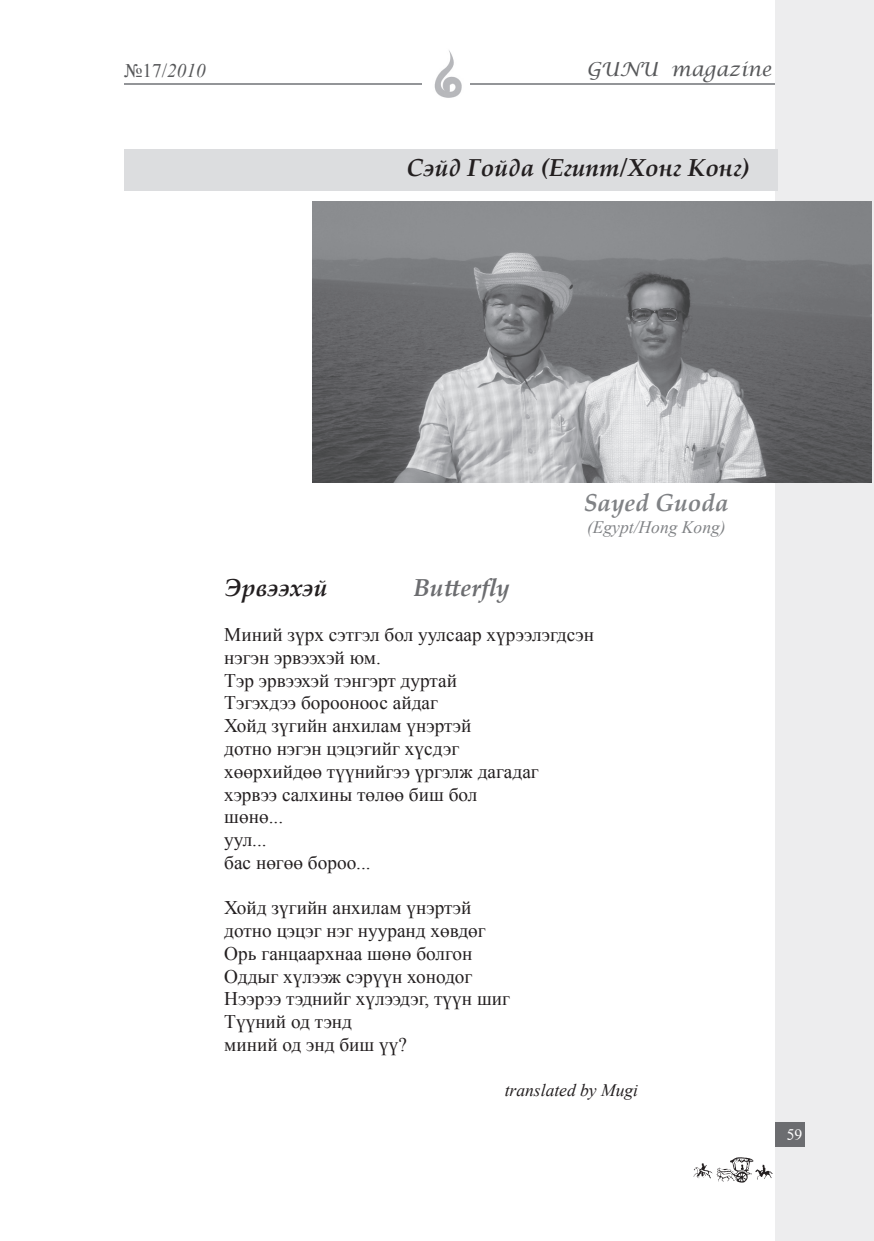
<style>
.page{position:relative;width:874px;height:1241px;background:#fff}
.page>*{position:absolute;margin:0;border:0;box-sizing:border-box;transform-origin:0 0}
.t1{font:italic 700 24.5px "Palatino Linotype";color:#231f20}
.t2{font:italic 700 24.5px "Palatino Linotype";color:#808285}
.t3{font:italic 700 24.5px "Palatino Linotype";color:#6c6d70}
.t4{font:19.25px/22.8px "Times New Roman";color:#231f20}
.t5{font:italic 19.25px "Lucida Calligraphy";color:#57585a}
.t6{font:19.25px "Times New Roman";color:#57585a}
.t7{font:italic 17.5px "Times New Roman";color:#231f20}
.t8{font:italic 17.5px "Times New Roman";color:#808285}
.t9{font:15.75px "Times New Roman Mon";color:#fff}
.s1{font-style:italic}
</style>
<div class="page">
<div style="left:775px;top:0;width:98px;height:1240px;background:#ededee"></div>
<div style="left:775px;top:1121px;width:29px;height:25px;background:#6c6d70"></div>
<img style="left:434px;top:50px;width:28px;height:48px">
<img style="left:693px;top:1157px;width:80px;height:26px">
<hr style="left:470px;top:83px;width:304px;height:1px;background:#939598">
<hr style="left:124px;top:83px;width:298px;height:1px;background:#939598">
<div style="left:124px;top:149px;width:653px;height:42px;background:#dcdddf"></div>
<img style="left:312px;top:201px;width:558px;height:281px">
<p class="t6" style="left:124px;top:58px;width:83px">№17/<span class="s1">2010</span></p>
<p class="t5" style="left:586px;top:58px;width:187px">GUNU magazine</p>
<p class="t1" style="left:406px;top:150px;width:344px">Сэйд Гойда (Египт/Хонг Конг)</p>
<p class="t2" style="left:583px;top:484px;width:146px">Sayed Guoda</p>
<p class="t8" style="left:586px;top:515px;width:140px">(Egypt/Hong Kong)</p>
<p class="t1" style="left:224px;top:570px;width:104px">Эрвээхэй</p>
<p class="t3" style="left:413px;top:570px;width:98px">Butterfly</p>
<p class="t4" style="left:224px;top:623px;width:371px">Миний зүрх сэтгэл бол уулсаар хүрээлэгдсэн нэгэн эрвээхэй юм.<br>Тэр эрвээхэй тэнгэрт дуртай<br>Тэгэхдээ борооноос айдаг<br>Хойд зүгийн анхилам үнэртэй<br>дотно нэгэн цэцэгийг хүсдэг<br>хөөрхийдөө түүнийгээ үргэлж дагадаг хэрвээ салхины төлөө биш бол<br>шөнө...<br>уул...<br>бас нөгөө бороо...</p>
<p class="t4" style="left:224px;top:896px;width:287px">Хойд зүгийн анхилам үнэртэй дотно цэцэг нэг нууранд хөвдөг<br>Орь ганцаархнаа шөнө болгон<br>Оддыг хүлээж сэрүүн хонодог<br>Нээрээ тэднийг хүлээдэг, түүн шиг<br>Түүний од тэнд<br>миний од энд биш үү?</p>
<p class="t7" style="left:504px;top:1078px;width:135px">translated by Mugi</p>
<p class="t9" style="left:786px;top:1125px;width:17px">59</p>
</div>
